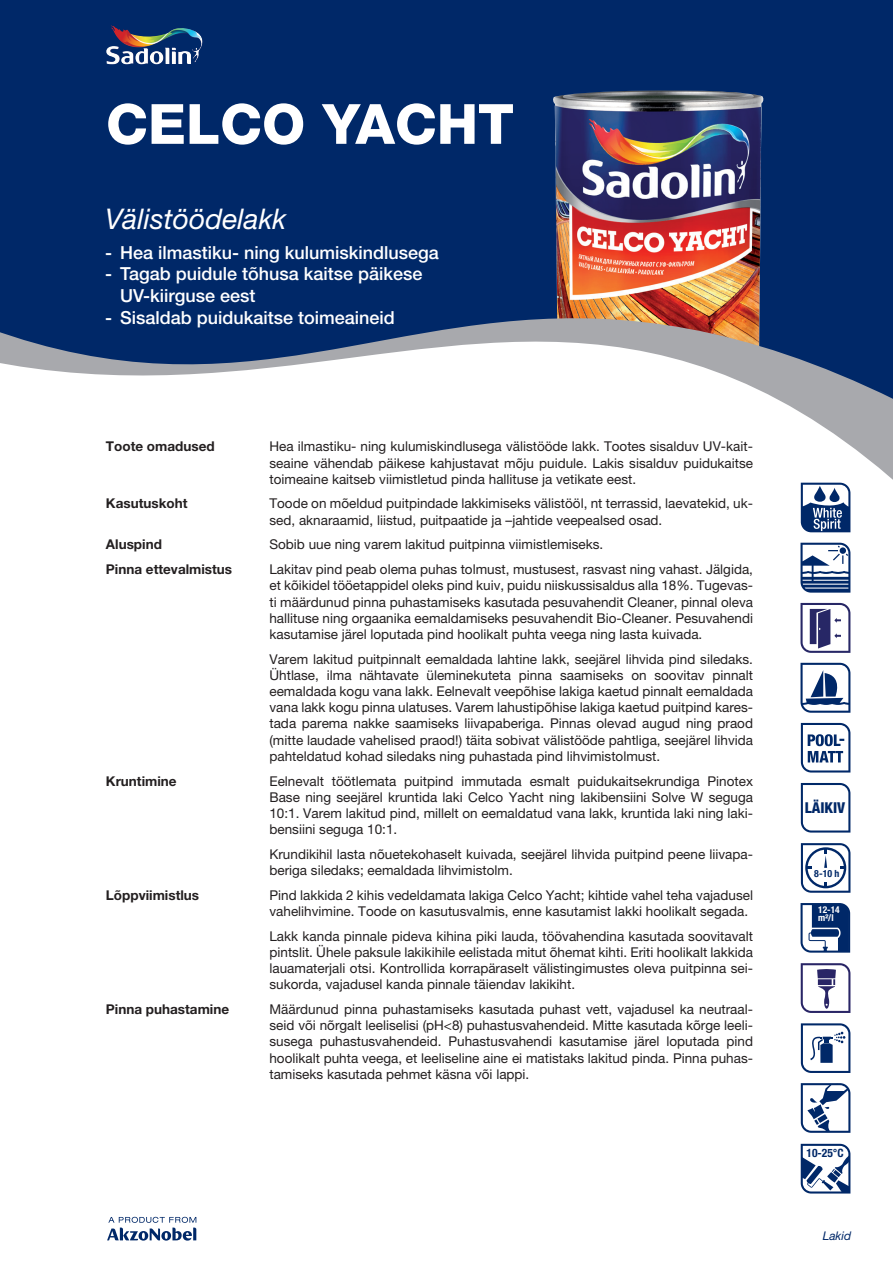
<style>
.page{position:relative;width:893px;height:1263px;background:#fff}
.page>*{position:absolute;margin:0;border:0;box-sizing:border-box;transform-origin:0 0}
.t1{font:800 55.5px "Helvetica Neue LT Pro";color:#fff}
.t2{font:italic 28.5px "Helvetica Neue LT Pro";color:#fff}
.t3{font:500 18px/21.6px "Helvetica Neue LT Pro";color:#fff}
.t4{font:800 condensed 15px "Helvetica Neue LT Pro";color:#002868}
.t5{font:13.5px/16.2px "Helvetica Neue LT Pro";color:#231f20;text-align:justify}
.t6{font:700 13.5px "Helvetica Neue LT Pro";color:#231f20}
.t7{font:italic 12px "Helvetica Neue LT Pro";color:#002868}
.t8{font:700 condensed 11.55px "Helvetica Neue LT Pro";color:#002868}
.t9{font:700 condensed 9.9px "Helvetica Neue LT Pro";color:#002868}
.t10{font:700 condensed 9.45px/8.2px "Helvetica Neue LT Pro";color:#fff}
</style>
<div class="page">
<svg style="left:0;top:0;width:893px;height:505px;fill:#002868"></svg>
<svg style="left:107px;top:1217px;width:89px;height:23px"></svg>
<svg style="left:801px;top:1023px;width:49px;height:50px"></svg>
<svg style="left:801px;top:843px;width:49px;height:50px"></svg>
<svg style="left:800px;top:903px;width:50px;height:50px"></svg>
<svg style="left:801px;top:1144px;width:49px;height:49px"></svg>
<img style="left:106px;top:26px;width:98px;height:38px">
<svg style="left:801px;top:783px;width:49px;height:49px"></svg>
<svg style="left:801px;top:723px;width:49px;height:49px"></svg>
<svg style="left:801px;top:483px;width:49px;height:49px"></svg>
<svg style="left:801px;top:1083px;width:49px;height:50px"></svg>
<svg style="left:800px;top:603px;width:50px;height:50px"></svg>
<svg style="left:800px;top:543px;width:50px;height:50px"></svg>
<svg style="left:800px;top:663px;width:50px;height:50px"></svg>
<svg style="left:801px;top:963px;width:49px;height:50px"></svg>
<h1 class="t1" style="left:106px;top:91px;width:410px">CELCO YACHT</h1>
<h2 class="t2" style="left:105px;top:201px;width:183px">Välistöödelakk</h2>
<h3 class="t3" style="left:105px;top:241px;width:335px">- Hea ilmastiku- ning kulumiskindlusega</h3>
<h3 class="t3" style="left:120px;top:263px;width:304px;text-indent:-15px">- Tagab puidule tõhusa kaitse päikese<br>UV-kiirguse eest</h3>
<h3 class="t3" style="left:105px;top:306px;width:291px">- Sisaldab puidukaitse toimeaineid</h3>
<p class="t6" style="left:106px;top:438px;width:110px">Toote omadused</p>
<p class="t5" style="left:269px;top:438px;width:485px">Hea ilmastiku- ning kulumiskindlusega välistööde lakk. Tootes sisalduv UV-kait&shy;seaine vähendab päikese kahjustavat mõju puidule. Lakis sisalduv puidukaitse toimeaine kaitseb viimistletud pinda hallituse ja vetikate eest.</p>
<p class="t6" style="left:106px;top:495px;width:83px">Kasutuskoht</p>
<p class="t5" style="left:269px;top:495px;width:485px">Toode on mõeldud puitpindade lakkimiseks välistööl, nt terrassid, laevatekid, uk&shy;sed, aknaraamid, liistud, puitpaatide ja –jahtide veepealsed osad.</p>
<p class="t6" style="left:106px;top:536px;width:57px">Aluspind</p>
<p class="t5" style="left:269px;top:536px;width:335px">Sobib uue ning varem lakitud puitpinna viimistlemiseks.</p>
<p class="t6" style="left:106px;top:561px;width:128px">Pinna ettevalmistus</p>
<p class="t5" style="left:269px;top:561px;width:485px">Lakitav pind peab olema puhas tolmust, mustusest, rasvast ning vahast. Jälgida, et kõikidel tööetappidel oleks pind kuiv, puidu niiskussisaldus alla 18%. Tugevas&shy;ti määrdunud pinna puhastamiseks kasutada pesuvahendit Cleaner, pinnal oleva hallituse ning orgaanika eemaldamiseks pesuvahendit Bio-Cleaner. Pesuvahendi kasutamise järel loputada pind hoolikalt puhta veega ning lasta kuivada.</p>
<p class="t5" style="left:269px;top:650px;width:485px">Varem lakitud puitpinnalt eemaldada lahtine lakk, seejärel lihvida pind siledaks.<br>Ühtlase, ilma nähtavate üleminekuteta pinna saamiseks on soovitav pinnalt eemaldada kogu vana lakk. Eelnevalt veepõhise lakiga kaetud pinnalt eemaldada vana lakk kogu pinna ulatuses. Varem lahustipõhise lakiga kaetud puitpind kares&shy;tada parema nakke saamiseks liivapaberiga. Pinnas olevad augud ning praod (mitte laudade vahelised praod!) täita sobivat välistööde pahtliga, seejärel lihvida pahteldatud kohad siledaks ning puhastada pind lihvimistolmust.</p>
<p class="t6" style="left:106px;top:772px;width:72px">Kruntimine</p>
<p class="t5" style="left:269px;top:772px;width:485px">Eelnevalt töötlemata puitpind immutada esmalt puidukaitsekrundiga Pinotex Base ning seejärel kruntida laki Celco Yacht ning lakibensiini Solve W seguga 10:1. Varem lakitud pind, millelt on eemaldatud vana lakk, kruntida laki ning laki&shy;bensiini seguga 10:1.</p>
<p class="t5" style="left:269px;top:846px;width:485px">Krundikihil lasta nõuetekohaselt kuivada, seejärel lihvida puitpind peene liivapa&shy;beriga siledaks; eemaldada lihvimistolm.</p>
<p class="t6" style="left:106px;top:886px;width:95px">Lõppviimistlus</p>
<p class="t5" style="left:269px;top:887px;width:485px">Pind lakkida 2 kihis vedeldamata lakiga Celco Yacht; kihtide vahel teha vajadusel vahelihvimine. Toode on kasutusvalmis, enne kasutamist lakki hoolikalt segada.</p>
<p class="t5" style="left:269px;top:927px;width:485px">Lakk kanda pinnale pideva kihina piki lauda, töövahendina kasutada soovitavalt pintslit. Ühele paksule lakikihile eelistada mitut õhemat kihti. Eriti hoolikalt lakkida lauamaterjali otsi. Kontrollida korrapäraselt välistingimustes oleva puitpinna sei&shy;sukorda, vajadusel kanda pinnale täiendav lakikiht.</p>
<p class="t6" style="left:106px;top:1001px;width:125px">Pinna puhastamine</p>
<p class="t5" style="left:269px;top:1001px;width:485px">Määrdunud pinna puhastamiseks kasutada puhast vett, vajadusel ka neutraal&shy;seid või nõrgalt leeliselisi (pH&lt;8) puhastusvahendeid. Mitte kasutada kõrge leeli&shy;susega puhastusvahendeid. Puhastusvahendi kasutamise järel loputada pind hoolikalt puhta veega, et leeliseline aine ei matistaks lakitud pinda. Pinna puhas&shy;tamiseks kasutada pehmet käsna või lappi.</p>
<p class="t4" style="left:805px;top:798px;width:42px">LÄIKIV</p>
<p class="t9" style="left:814px;top:867px;width:27px">8-10 h</p>
<p class="t10" style="left:818px;top:905px;width:23px">12-14 m²/l</p>
<p class="t8" style="left:806px;top:1146px;width:39px">10-25°C</p>
<p class="t7" style="left:823px;top:1228px;width:30px">Lakid</p>
</div>
